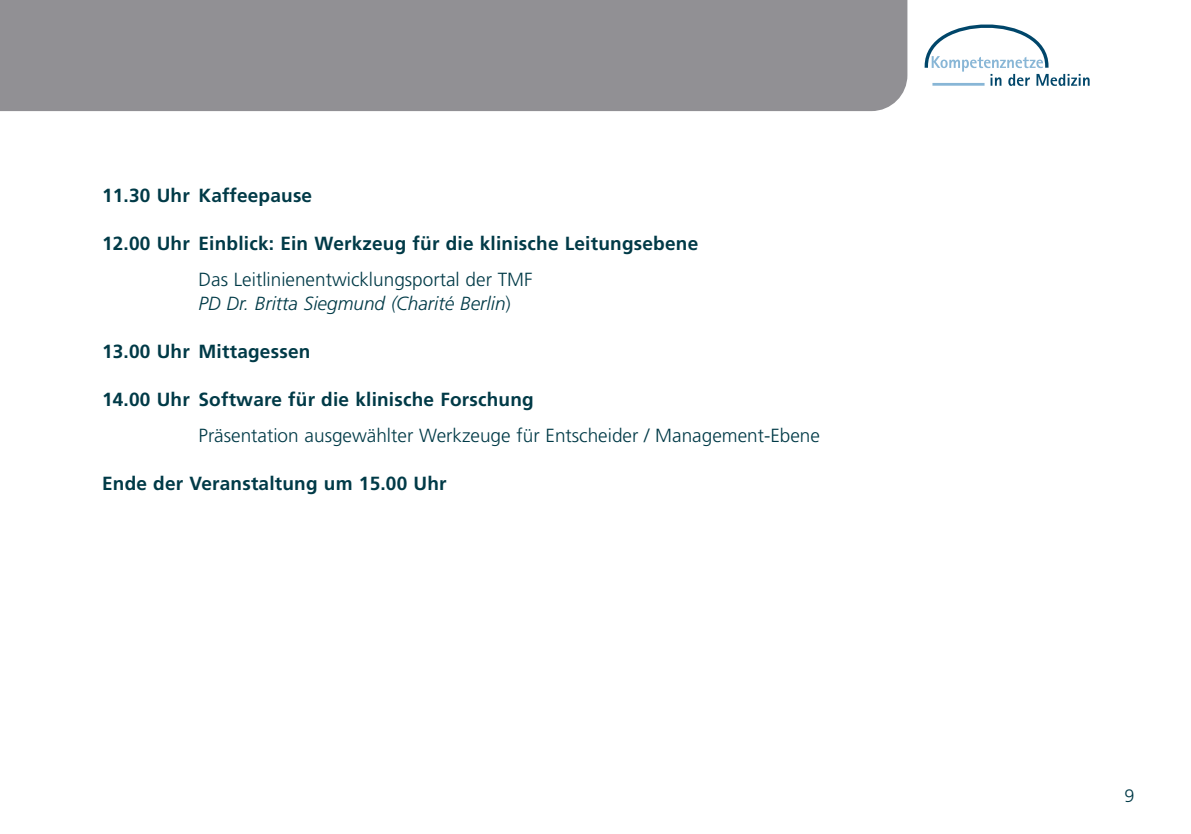
<style>
.page{position:relative;width:1191px;height:834px;background:#fff}
.page>*{position:absolute;margin:0;border:0;box-sizing:border-box;transform-origin:0 0}
.t1{font:700 19px "Frutiger";letter-spacing:.01em;color:#003a47}
.t2{font:300 19px/24px "Frutiger";color:#003a47}
.t3{font:300 18px "Frutiger";color:#003a47}
.s1{font-style:italic}
</style>
<div class="page">
<svg style="left:0;top:0;width:1090px;height:112px"></svg>
<p class="t1" style="left:102px;top:187px;width:212px">11.30 Uhr Kaffeepause</p>
<p class="t1" style="left:102px;top:235px;width:597px">12.00 Uhr Einblick: Ein Werkzeug für die klinische Leitungsebene</p>
<p class="t2" style="left:198px;top:269px;width:336px">Das Leitlinienentwicklungsportal der TMF<br><span class="s1">PD Dr. Britta Siegmund (Charité Berlin</span>)</p>
<p class="t1" style="left:102px;top:343px;width:210px">13.00 Uhr Mittagessen</p>
<p class="t1" style="left:102px;top:391px;width:433px">14.00 Uhr Software für die klinische Forschung</p>
<p class="t2" style="left:198px;top:425px;width:623px">Präsentation ausgewählter Werkzeuge für Entscheider / Management-Ebene</p>
<p class="t1" style="left:102px;top:475px;width:346px">Ende der Veranstaltung um 15.00 Uhr</p>
<p class="t3" style="left:1124px;top:788px;width:12px">9</p>
</div>
